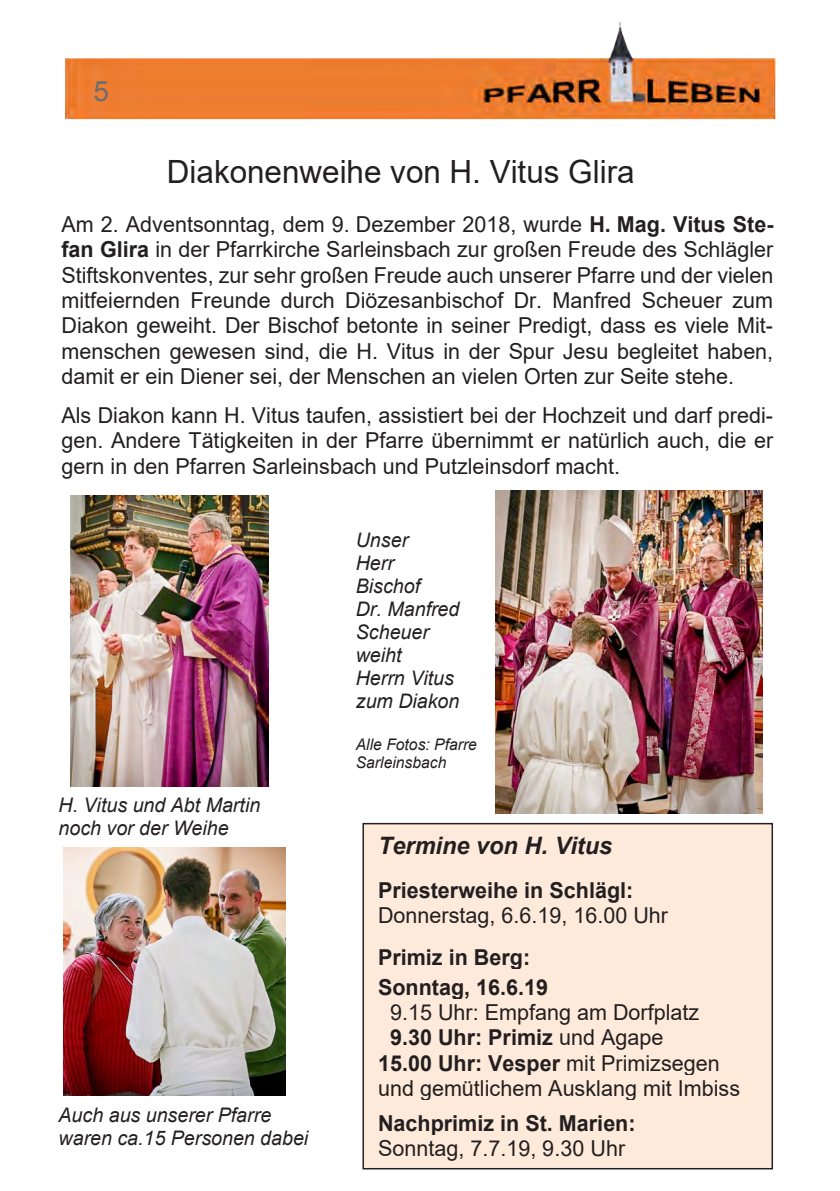
<style>
.page{position:relative;width:840px;height:1191px;background:#fff}
.page>*{position:absolute;margin:0;border:0;box-sizing:border-box;transform-origin:0 0}
.t1{font:32px "Arial";color:#231f20}
.t2{font:28px "Arial";color:#6c6d70}
.t3{font:italic 700 24px "Arial";color:#231f20}
.t4{font:22px/25.2px "Arial";color:#231f20;text-align:justify}
.t5{font:700 22px/30px "Arial";color:#231f20}
.t6{font:italic 20px/23px "Arial";color:#231f20}
.t7{font:italic 16px/18.2px "Arial";color:#231f20}
.s1{font-weight:700}
.s2{font-weight:400}
</style>
<div class="page">
<img style="left:65px;top:22px;width:709px;height:98px">
<img style="left:70px;top:495px;width:198px;height:291px">
<div style="left:363px;top:823px;width:408px;height:345px;background:#fdeada"></div>
<div style="left:362px;top:823px;width:410px;height:346px;border:1px solid #231f20"></div>
<img style="left:495px;top:490px;width:266px;height:323px">
<img style="left:63px;top:847px;width:222px;height:248px">
<p class="t2" style="left:94px;top:73px;width:17px">5</p>
<p class="t1" style="left:167px;top:150px;width:469px">Diakonenweihe von H. Vitus Glira</p>
<p class="t4" style="left:61px;top:212px;width:713px">Am 2. Adventsonntag, dem 9. Dezember 2018, wurde <span class="s1">H. Mag. Vitus Ste&shy;fan Glira</span> in der Pfarrkirche Sarleinsbach zur großen Freude des Schlägler Stiftskonventes, zur sehr großen Freude auch unserer Pfarre und der vielen mitfeiernden Freunde durch Diözesanbischof Dr. Manfred Scheuer zum Diakon geweiht. Der Bischof betonte in seiner Predigt, dass es viele Mit&shy;menschen gewesen sind, die H. Vitus in der Spur Jesu begleitet haben, damit er ein Diener sei, der Menschen an vielen Orten zur Seite stehe.</p>
<p class="t4" style="left:61px;top:402px;width:713px">Als Diakon kann H. Vitus taufen, assistiert bei der Hochzeit und darf predi&shy;gen. Andere Tätigkeiten in der Pfarre übernimmt er natürlich auch, die er gern in den Pfarren Sarleinsbach und Putzleinsdorf macht.</p>
<p class="t6" style="left:58px;top:793px;width:203px">H. Vitus und Abt Martin noch vor der Weihe</p>
<p class="t6" style="left:58px;top:1104px;width:251px">Auch aus unserer Pfarre waren ca.15 Personen dabei</p>
<p class="t6" style="left:355px;top:529px;width:105px">Unser<br>Herr<br>Bischof<br>Dr. Manfred<br>Scheuer weiht<br>Herrn Vitus zum Diakon</p>
<p class="t7" style="left:355px;top:736px;width:123px">Alle Fotos: Pfarre<br>Sarleinsbach</p>
<p class="t3" style="left:378px;top:829px;width:235px">Termine von H. Vitus</p>
<p class="t4" style="left:378px;top:878px;width:291px"><span class="s1">Priesterweihe in Schlägl:<br></span>Donnerstag, 6.6.19, 16.00 Uhr</p>
<p class="t5" style="left:378px;top:942px;width:172px">Primiz in Berg:<br>Sonntag, 16.6.19</p>
<p class="t4" style="left:390px;top:999px;width:310px">9.15 Uhr: Empfang am Dorfplatz</p>
<p class="t5" style="left:390px;top:1022px;width:275px">9.30 Uhr: Primiz <span class="s2">und Agape</span></p>
<p class="t5" style="left:378px;top:1048px;width:343px">15.00 Uhr: Vesper <span class="s2">mit Primizsegen</span></p>
<p class="t4" style="left:378px;top:1075px;width:363px">und gemütlichem Ausklang mit Imbiss</p>
<p class="t5" style="left:378px;top:1110px;width:259px;line-height:25px">Nachprimiz in St. Marien:<br><span class="s2">Sonntag, 7.7.19, 9.30 Uhr</span></p>
</div>
